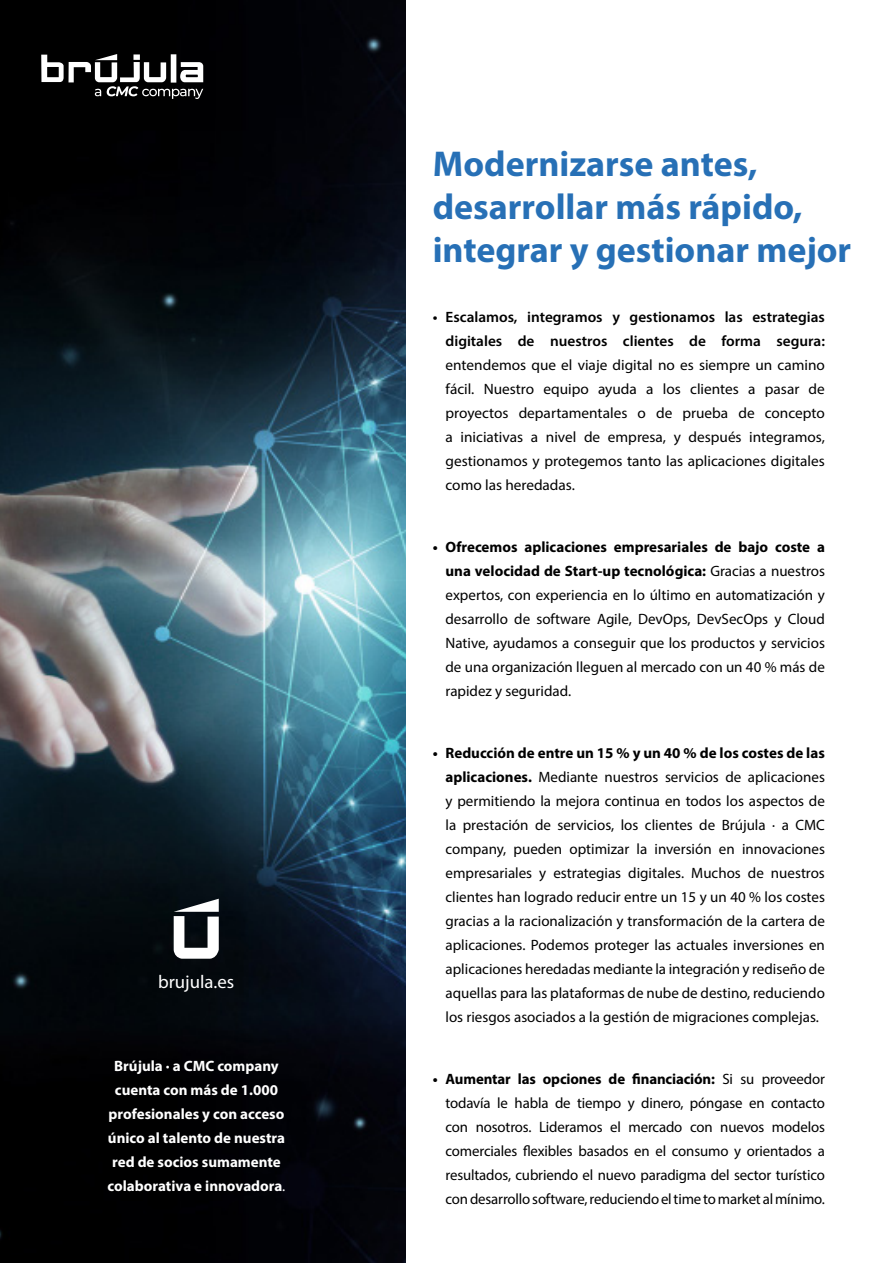
<style>
.page{position:relative;width:893px;height:1263px;background:#fff}
.page>*{position:absolute;margin:0;border:0;box-sizing:border-box;transform-origin:0 0}
.t1{font:700 36px/43.2px "Myriad Pro";color:#2770b6}
.t2{font:18.45px "Myriad Pro";color:#fff}
.t3{font:15px/24px "Myriad Pro";color:#000;text-align:justify}
.t4{font:700 15px/24px "Myriad Pro";color:#fff;text-align:center}
.t5{font:600 15px/24px "Myriad Pro";color:#000;text-align:right}
.s1{font-weight:400}
.s2{font-weight:700}
</style>
<div class="page">
<img style="left:0;top:0;width:406px;height:1263px">
<svg style="left:174px;top:899px;width:45px;height:60px"></svg>
<svg style="left:41px;top:54px;width:162px;height:45px"></svg>
<p class="t2" style="left:158px;top:970px;width:78px">brujula.es</p>
<p class="t4" style="left:108px;top:1053px;width:179px">Brújula · a CMC company cuenta con más de 1.000 profesionales y con acceso único al talento de nuestra red de socios sumamente colaborativa e innovadora<span class="s1">.</span></p>
<h1 class="t1" style="left:433px;top:141px;width:420px">Modernizarse antes, desarrollar más rápido, integrar y gestionar mejor</h1>
<p class="t5" style="left:433px;top:304px;width:394px">• Escalamos, integramos y gestionamos las estrategias digitales de nuestros clientes de forma segura:</p>
<p class="t3" style="left:445px;top:352px;width:381px">entendemos que el viaje digital no es siempre un camino fácil. Nuestro equipo ayuda a los clientes a pasar de proyectos departamentales o de prueba de concepto a iniciativas a nivel de empresa, y después integramos, gestionamos y protegemos tanto las aplicaciones digitales como las heredadas.</p>
<p class="t3" style="left:445px;top:535px;width:381px;text-indent:-13px"><span class="s2">• Ofrecemos aplicaciones empresariales de bajo coste a una velocidad de Start-up tecnológica:</span> Gracias a nuestros expertos, con experiencia en lo último en automatización y desarrollo de software Agile, DevOps, DevSecOps y Cloud Native, ayudamos a conseguir que los productos y servicios de una organización lleguen al mercado con un 40 % más de rapidez y seguridad.</p>
<p class="t3" style="left:445px;top:741px;width:381px;text-indent:-13px"><span class="s2">• Reducción de entre un 15 % y un 40 % de los costes de las aplicaciones.</span> Mediante nuestros servicios de aplicaciones y permitiendo la mejora continua en todos los aspectos de la prestación de servicios, los clientes de Brújula · a CMC company, pueden optimizar la inversión en innovaciones empresariales y estrategias digitales. Muchos de nuestros clientes han logrado reducir entre un 15 y un 40 % los costes gracias a la racionalización y transformación de la cartera de aplicaciones. Podemos proteger las actuales inversiones en aplicaciones heredadas mediante la integración y rediseño de aquellas para las plataformas de nube de destino, reduciendo los riesgos asociados a la gestión de migraciones complejas.</p>
<p class="t3" style="left:446px;top:1067px;width:381px;text-indent:-13px"><span class="s2">• Aumentar las opciones de financiación:</span> Si su proveedor todavía le habla de tiempo y dinero, póngase en contacto con nosotros. Lideramos el mercado con nuevos modelos comerciales flexibles basados en el consumo y orientados a resultados, cubriendo el nuevo paradigma del sector turístico con desarrollo software, reduciendo el time to market al mínimo.</p>
</div>
